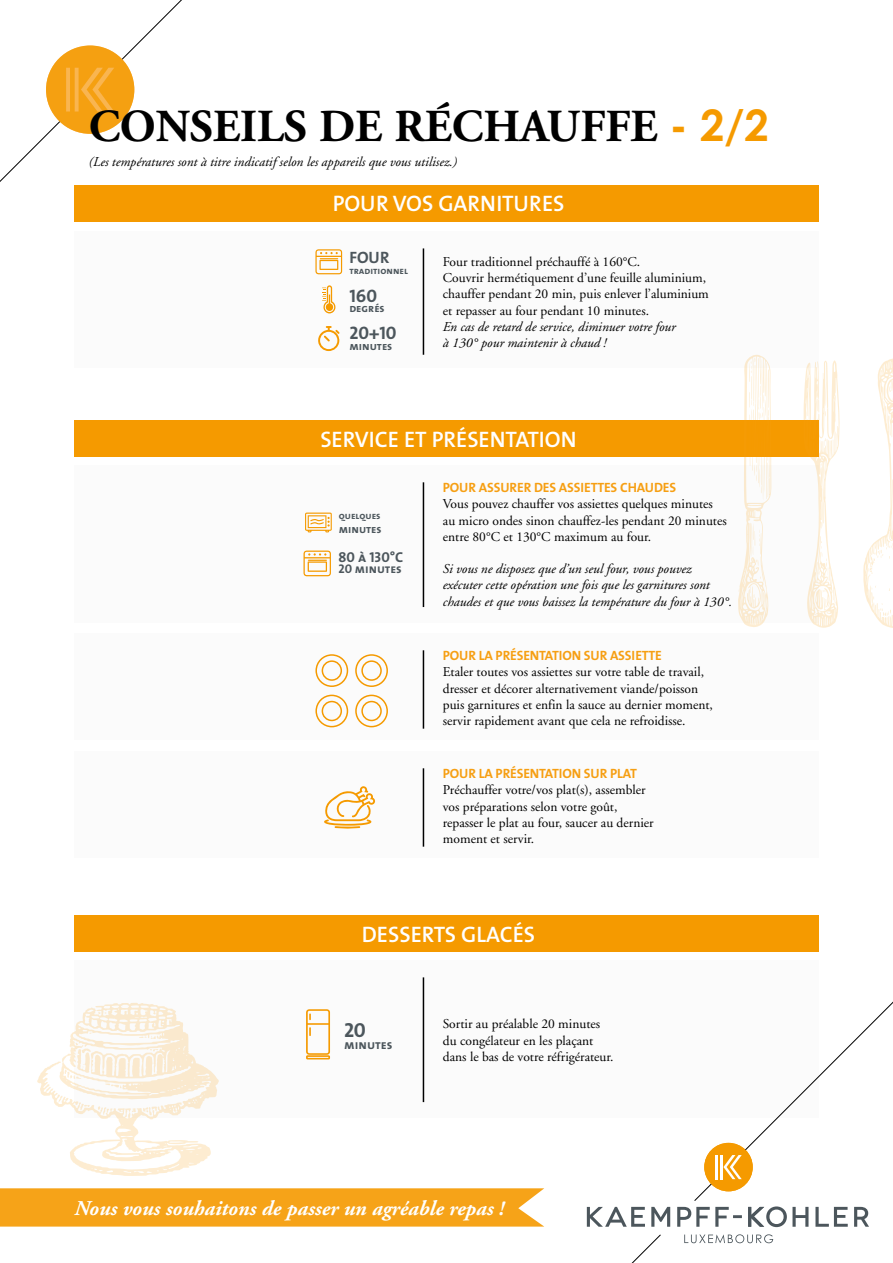
<style>
.page{position:relative;width:893px;height:1263px;background:#fff}
.page>*{position:absolute;margin:0;border:0;box-sizing:border-box;transform-origin:0 0}
.t1{font:700 45.75px "Adobe Garamond";color:#000}
.t2{font:22.5px "The Mix Semi Bold Caps";color:#fff}
.t3{font:italic 700 21px "Adobe Garamond";color:#fff}
.t4{font:20.4px "The Mix Bold Caps";color:#4c565c}
.t5{font:18.15px "The Mix Bold Caps";color:#4c565c}
.t6{font:16.5px "The Mix Bold Caps";color:#4c565c}
.t7{font:14.4px "The Mix Bold Caps";color:#4c565c}
.t8{font:13.5px/16.2px "Adobe Garamond";color:#000}
.t9{font:italic 13.5px/16.2px "Adobe Garamond";color:#000}
.t10{font:13.5px "The Mix Bold Caps";letter-spacing:-.01em;color:#f69f13}
.t11{font:13.05px "The Mix Bold Caps";color:#4c565c}
.t12{font:12.6px "The Mix Bold Caps";color:#4c565c}
.t13{font:11.55px "The Mix Bold Caps";color:#4c565c}
.t14{font:9.9px "The Mix Bold Caps";color:#4c565c}
.s1{font-family:"Century Gothic";font-size:43.5px;color:#f59a00}
</style>
<div class="page">
<div style="left:75px;top:231px;width:744px;height:137px;background:#fbfbfb"></div>
<svg style="left:318px;top:326px;width:22px;height:25px"></svg>
<svg style="left:322px;top:285px;width:14px;height:28px"></svg>
<svg style="left:315px;top:249px;width:27px;height:25px"></svg>
<hr style="left:423px;top:248px;width:1px;height:107px;background:#000">
<div style="left:75px;top:185px;width:744px;height:36px;background:#f59a00"></div>
<div style="left:75px;top:420px;width:744px;height:36px;background:#f59a00"></div>
<div style="left:75px;top:465px;width:744px;height:157px;background:#fbfbfb"></div>
<hr style="left:423px;top:482px;width:1px;height:125px;background:#000">
<svg style="left:303px;top:551px;width:28px;height:25px"></svg>
<svg style="left:305px;top:513px;width:27px;height:19px"></svg>
<div style="left:75px;top:633px;width:744px;height:106px;background:#fbfbfb"></div>
<hr style="left:423px;top:650px;width:1px;height:79px;background:#000">
<div style="left:322px;top:660px;width:20px;height:21px;border:2px solid #f59a00;border-radius:50%"></div>
<div style="left:315px;top:654px;width:33px;height:33px;border:2px solid #f59a00;border-radius:50%"></div>
<div style="left:361px;top:660px;width:21px;height:21px;border:2px solid #f59a00;border-radius:50%"></div>
<div style="left:355px;top:654px;width:33px;height:33px;border:2px solid #f59a00;border-radius:50%"></div>
<div style="left:322px;top:701px;width:20px;height:20px;border:2px solid #f59a00;border-radius:50%"></div>
<div style="left:315px;top:695px;width:33px;height:32px;border:2px solid #f59a00;border-radius:50%"></div>
<div style="left:361px;top:701px;width:21px;height:20px;border:2px solid #f59a00;border-radius:50%"></div>
<div style="left:355px;top:695px;width:33px;height:32px;border:2px solid #f59a00;border-radius:50%"></div>
<div style="left:75px;top:751px;width:744px;height:106px;background:#fbfbfb"></div>
<hr style="left:423px;top:768px;width:1px;height:79px;background:#000">
<svg style="left:324px;top:786px;width:51px;height:43px"></svg>
<div style="left:75px;top:915px;width:744px;height:36px;background:#f59a00"></div>
<div style="left:75px;top:960px;width:744px;height:157px;background:#fbfbfb"></div>
<hr style="left:423px;top:977px;width:1px;height:125px;background:#000">
<svg style="left:306px;top:1009px;width:24px;height:50px"></svg>
<svg style="left:804px;top:360px;width:36px;height:268px"></svg>
<svg style="left:738px;top:355px;width:33px;height:272px"></svg>
<svg style="left:863px;top:358px;width:30px;height:270px"></svg>
<svg style="left:37px;top:1003px;width:182px;height:173px"></svg>
<div style="left:0;top:1188px;width:544px;height:38px;background:#f6a318"></div>
<svg style="left:0;top:0;width:182px;height:220px"></svg>
<svg style="left:46px;top:46px;width:88px;height:88px"></svg>
<svg style="left:631px;top:1234px;width:30px;height:29px"></svg>
<svg style="left:684px;top:1234px;width:89px;height:9px"></svg>
<svg style="left:587px;top:1001px;width:306px;height:226px"></svg>
<h1 class="t1" style="left:89px;top:102px;width:682px">CONSEILS DE RÉCHAUFFE <span class="s1">- 2/2</span></h1>
<p class="t9" style="left:89px;top:154px;width:370px">(Les températures sont à titre indicatif selon les appareils que vous utilisez.)</p>
<h2 class="t2" style="left:333px;top:185px;width:233px">POUR VOS GARNITURES</h2>
<p class="t6" style="left:349px;top:244px;width:42px">FOUR</p>
<p class="t14" style="left:349px;top:262px;width:60px">traditionnel</p>
<h3 class="t5" style="left:349px;top:280px;width:29px">160</h3>
<p class="t13" style="left:349px;top:299px;width:37px">degrés</p>
<h3 class="t5" style="left:349px;top:318px;width:49px">20+10</h3>
<p class="t13" style="left:349px;top:336px;width:45px">minutes</p>
<p class="t8" style="left:443px;top:254px;width:268px">Four traditionnel préchauffé à 160°C.<br>Couvrir hermétiquement d’une feuille aluminium, chauffer pendant 20 min, puis enlever l’aluminium et repasser au four pendant 10 minutes.</p>
<p class="t9" style="left:443px;top:319px;width:234px">En cas de retard de service, diminuer votre four à 130° pour maintenir à chaud !</p>
<h2 class="t2" style="left:320px;top:420px;width:258px">SERVICE ET PRÉSENTATION</h2>
<p class="t10" style="left:443px;top:476px;width:235px">POUR ASSURER DES ASSIETTES CHAUDES</p>
<p class="t8" style="left:443px;top:496px;width:285px">Vous pouvez chauffer vos assiettes quelques minutes au micro ondes sinon chauffez-les pendant 20 minutes entre 80°C et 130°C maximum au four.</p>
<p class="t9" style="left:443px;top:561px;width:291px">Si vous ne disposez que d’un seul four, vous pouvez exécuter cette opération une fois que les garnitures sont chaudes et que vous baissez la température du four à 130°.</p>
<p class="t14" style="left:339px;top:508px;width:43px">quelques</p>
<p class="t13" style="left:339px;top:519px;width:44px">minutes</p>
<p class="t7" style="left:338px;top:545px;width:66px">80 à 130°C</p>
<p class="t12" style="left:338px;top:558px;width:65px">20 minutes</p>
<p class="t10" style="left:443px;top:644px;width:221px">POUR LA PRÉSENTATION SUR ASSIETTE</p>
<p class="t8" style="left:443px;top:664px;width:272px">Etaler toutes vos assiettes sur votre table de travail, dresser et décorer alternativement viande/poisson puis garnitures et enfin la sauce au dernier moment, servir rapidement avant que cela ne refroidisse.</p>
<p class="t10" style="left:443px;top:762px;width:196px">POUR LA PRÉSENTATION SUR PLAT</p>
<p class="t8" style="left:443px;top:782px;width:212px">Préchauffer votre/vos plat(s), assembler vos préparations selon votre goût, repasser le plat au four, saucer au dernier moment et servir.</p>
<h2 class="t2" style="left:362px;top:915px;width:175px">DESSERTS GLACÉS</h2>
<h3 class="t4" style="left:344px;top:1013px;width:23px">20</h3>
<p class="t11" style="left:344px;top:1034px;width:50px">minutes</p>
<p class="t8" style="left:443px;top:1016px;width:172px">Sortir au préalable 20 minutes du congélateur en les plaçant dans le bas de votre réfrigérateur.</p>
<h3 class="t3" style="left:75px;top:1197px;width:431px">Nous vous souhaitons de passer un agréable repas !</h3>
</div>
